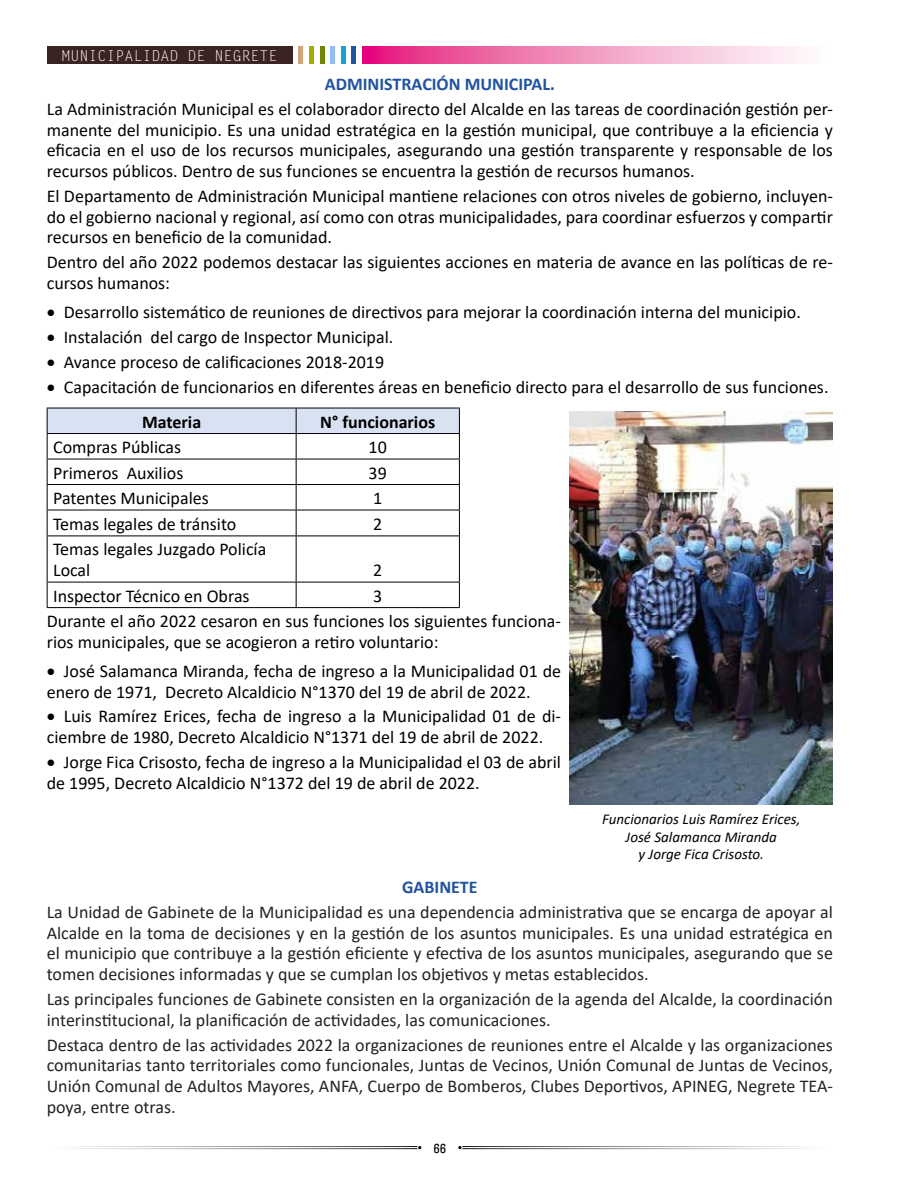
<style>
.page{position:relative;width:918px;height:1188px;background:#fff}
.page>*{position:absolute;margin:0;border:0;box-sizing:border-box;transform-origin:0 0}
.t1{font:18px/20.7px "Calibri";color:#000}
.t2{font:18px/20.7px "Calibri";color:#222;text-align:justify}
.t3{font:700 18px "Calibri";color:#000}
.t4{font:italic 15px/17.2px "Calibri";color:#000;text-align:center}
.t5{font:15px "Letter Gothic Std";color:#fff}
.t6{font:500 condensed 13.5px "Univers";color:#000}
.s1{font-weight:700;color:#2053a1}
.s2{font-weight:700}
</style>
<div class="page">
<svg style="left:417px;top:1146px;width:5px;height:4px"></svg>
<svg style="left:457px;top:1146px;width:5px;height:4px"></svg>
<svg style="left:362px;top:47px;width:442px;height:17px;background:#f190be"></svg>
<svg style="left:352px;top:47px;width:4px;height:17px"></svg>
<svg style="left:341px;top:47px;width:4px;height:17px"></svg>
<svg style="left:331px;top:47px;width:4px;height:17px"></svg>
<svg style="left:320px;top:47px;width:4px;height:17px"></svg>
<svg style="left:309px;top:47px;width:5px;height:17px"></svg>
<svg style="left:299px;top:47px;width:4px;height:17px"></svg>
<div style="left:47px;top:47px;width:245px;height:17px;background:#3b2321"></div>
<svg style="left:47px;top:408px;width:413px;height:128px"></svg>
<hr style="left:47px;top:536px;width:249px;height:1px;background:#000">
<hr style="left:47px;top:536px;width:1px;height:46px;background:#000">
<hr style="left:296px;top:536px;width:164px;height:1px;background:#000">
<hr style="left:296px;top:536px;width:1px;height:46px;background:#000">
<hr style="left:459px;top:536px;width:1px;height:46px;background:#000">
<hr style="left:47px;top:582px;width:249px;height:1px;background:#000">
<svg style="left:47px;top:582px;width:1px;height:25px"></svg>
<hr style="left:296px;top:582px;width:164px;height:1px;background:#000">
<svg style="left:296px;top:582px;width:1px;height:25px"></svg>
<svg style="left:459px;top:582px;width:1px;height:25px"></svg>
<hr style="left:47px;top:607px;width:249px;height:1px;background:#000">
<hr style="left:296px;top:607px;width:164px;height:1px;background:#000">
<img style="left:570px;top:412px;width:263px;height:393px">
<p class="t5" style="left:62px;top:47px;width:218px">MUNICIPALIDAD DE NEGRETE</p>
<p class="t1" style="left:47px;top:71px;width:788px;line-height:24.9px;text-align:center"><span class="s1">ADMINISTRACIÓN MUNICIPAL.<br></span>La Administración Municipal es el colaborador directo del Alcalde en las tareas de coordinación gestión per-</p>
<p class="t1" style="left:47px;top:119px;width:788px;text-align:justify">manente del municipio. Es una unidad estratégica en la gestión municipal, que contribuye a la eficiencia y eficacia en el uso de los recursos municipales, asegurando una gestión transparente y responsable de los recursos públicos. Dentro de sus funciones se encuentra la gestión de recursos humanos.</p>
<p class="t1" style="left:47px;top:185px;width:788px;text-align:justify">El Departamento de Administración Municipal mantiene relaciones con otros niveles de gobierno, incluyen&shy;do el gobierno nacional y regional, así como con otras municipalidades, para coordinar esfuerzos y compartir recursos en beneficio de la comunidad.</p>
<p class="t1" style="left:47px;top:252px;width:788px">Dentro del año 2022 podemos destacar las siguientes acciones en materia de avance en las políticas de re&shy;cursos humanos:</p>
<p class="t1" style="left:47px;top:301px;width:756px">• Desarrollo sistemático de reuniones de directivos para mejorar la coordinación interna del municipio.</p>
<p class="t1" style="left:47px;top:326px;width:348px">• Instalación del cargo de Inspector Municipal.</p>
<p class="t1" style="left:47px;top:351px;width:339px">• Avance proceso de calificaciones 2018-2019</p>
<p class="t1" style="left:142px;top:370px;width:688px;line-height:34.3px;text-indent:-95px">• Capacitación de funcionarios en diferentes áreas en beneficio directo para el desarrollo de sus funciones.<br><span class="s2">Materia</span></p>
<p class="t3" style="left:320px;top:409px;width:116px">N° funcionarios</p>
<p class="t1" style="left:53px;top:436px;width:130px">Compras Públicas</p>
<p class="t1" style="left:369px;top:436px;width:20px">10</p>
<p class="t1" style="left:53px;top:462px;width:132px">Primeros Auxilios</p>
<p class="t1" style="left:369px;top:462px;width:20px">39</p>
<p class="t1" style="left:53px;top:487px;width:157px">Patentes Municipales</p>
<p class="t1" style="left:373px;top:487px;width:11px">1</p>
<p class="t1" style="left:53px;top:513px;width:185px">Temas legales de tránsito</p>
<p class="t1" style="left:373px;top:513px;width:11px">2</p>
<p class="t1" style="left:53px;top:539px;width:215px">Temas legales Juzgado Policía<br>Local</p>
<p class="t1" style="left:373px;top:559px;width:11px">2</p>
<p class="t1" style="left:53px;top:585px;width:198px">Inspector Técnico en Obras</p>
<p class="t1" style="left:47px;top:583px;width:516px;line-height:25.3px;text-indent:326px">3<br>Durante el año 2022 cesaron en sus funciones los siguientes funciona-</p>
<p class="t1" style="left:47px;top:631px;width:393px">rios municipales, que se acogieron a retiro voluntario:</p>
<p class="t1" style="left:47px;top:660px;width:516px">• José Salamanca Miranda, fecha de ingreso a la Municipalidad 01 de enero de 1971, Decreto Alcaldicio N°1370 del 19 de abril de 2022.</p>
<p class="t1" style="left:47px;top:706px;width:516px">• Luis Ramírez Erices, fecha de ingreso a la Municipalidad 01 de di&shy;ciembre de 1980, Decreto Alcaldicio N°1371 del 19 de abril de 2022.</p>
<p class="t1" style="left:47px;top:751px;width:516px">• Jorge Fica Crisosto, fecha de ingreso a la Municipalidad el 03 de abril de 1995, Decreto Alcaldicio N°1372 del 19 de abril de 2022.</p>
<p class="t4" style="left:602px;top:810px;width:200px">Funcionarios Luis Ramírez Erices,<br>José Salamanca Miranda<br>y Jorge Fica Crisosto.</p>
<p class="t2" style="left:47px;top:874px;width:788px;line-height:24.9px;text-align:center"><span class="s1">GABINETE<br></span>La Unidad de Gabinete de la Municipalidad es una dependencia administrativa que se encarga de apoyar al</p>
<p class="t2" style="left:47px;top:922px;width:788px">Alcalde en la toma de decisiones y en la gestión de los asuntos municipales. Es una unidad estratégica en el municipio que contribuye a la gestión eficiente y efectiva de los asuntos municipales, asegurando que se tomen decisiones informadas y que se cumplan los objetivos y metas establecidos.</p>
<p class="t2" style="left:47px;top:988px;width:788px">Las principales funciones de Gabinete consisten en la organización de la agenda del Alcalde, la coordinación interinstitucional, la planificación de actividades, las comunicaciones.</p>
<p class="t2" style="left:47px;top:1034px;width:788px">Destaca dentro de las actividades 2022 la organizaciones de reuniones entre el Alcalde y las organizaciones comunitarias tanto territoriales como funcionales, Juntas de Vecinos, Unión Comunal de Juntas de Vecinos, Unión Comunal de Adultos Mayores, ANFA, Cuerpo de Bomberos, Clubes Deportivos, APINEG, Negrete TEA&shy;poya, entre otras.</p>
<p class="t6" style="left:434px;top:1140px;width:14px">66</p>
</div>
